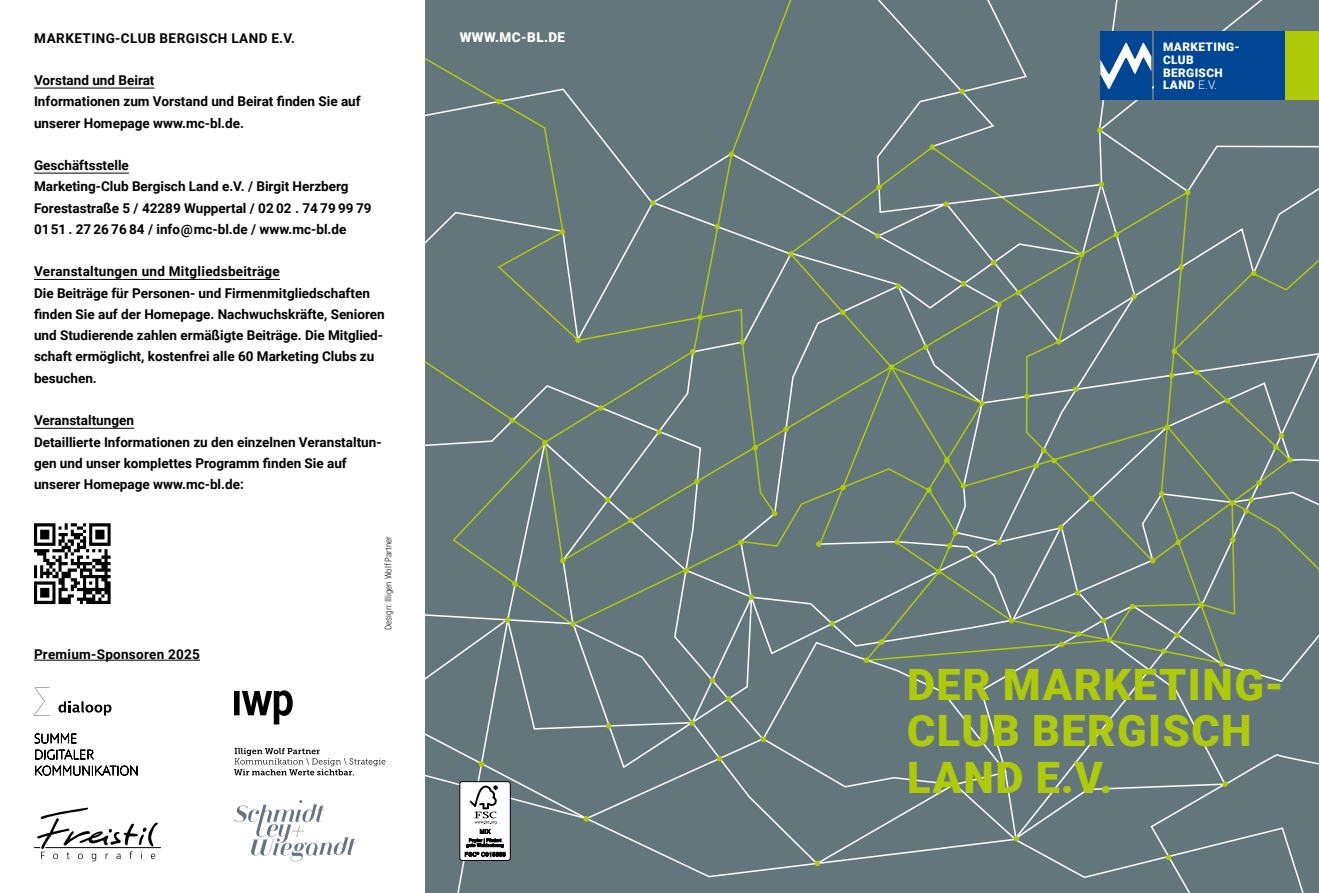
<style>
.page{position:relative;width:1319px;height:893px;background:#fff}
.page>*{position:absolute;margin:0;border:0;box-sizing:border-box;transform-origin:0 0}
.t1{font:900 43.35px/46.7px "Roboto";letter-spacing:.035em;color:#afca0b}
.t2{font:700 13.5px/21.3px "Roboto";color:#000}
.t3{font:700 13.5px "Roboto";letter-spacing:.035em;color:#000}
.t4{font:700 13.5px "Roboto";letter-spacing:.02em;color:#000}
.t5{font:900 13.5px "Roboto";letter-spacing:.035em;color:#fff}
.t6{font:900 11.85px/12.8px "Roboto";letter-spacing:.035em;color:#fff}
.t7{font:300 9px "Roboto Condensed";color:#000}
.s1{font-weight:300}
</style>
<div class="page">
<hr style="left:34px;top:88px;width:120px;height:1px;background:#000">
<hr style="left:34px;top:173px;width:95px;height:1px;background:#000">
<hr style="left:34px;top:279px;width:246px;height:1px;background:#000">
<hr style="left:34px;top:428px;width:100px;height:1px;background:#000">
<hr style="left:34px;top:660px;width:166px;height:1px;background:#000">
<hr style="left:45px;top:847px;width:116px;height:1px;background:#000">
<svg style="left:34px;top:808px;width:124px;height:53px"></svg>
<svg style="left:34px;top:688px;width:11px;height:27px"></svg>
<svg style="left:58px;top:701px;width:53px;height:14px"></svg>
<svg style="left:35px;top:733px;width:42px;height:10px"></svg>
<svg style="left:35px;top:750px;width:59px;height:9px"></svg>
<svg style="left:35px;top:765px;width:102px;height:11px"></svg>
<svg style="left:234px;top:800px;width:121px;height:61px"></svg>
<svg style="left:234px;top:690px;width:59px;height:34px"></svg>
<svg style="left:234px;top:748px;width:151px;height:27px"></svg>
<div style="left:425px;top:0;width:875px;height:353px;background:#63767b"></div>
<svg style="left:776px;top:353px;width:542px;height:31px;background:#697c7d"></svg>
<div style="left:425px;top:865px;width:887px;height:28px;background:#63767b"></div>
<div style="left:444px;top:865px;width:782px;height:28px;background:#63767b"></div>
<svg style="left:425px;top:384px;width:391px;height:219px;background:#687b7c"></svg>
<div style="left:425px;top:603px;width:893px;height:262px;background:#63767b"></div>
<svg style="left:922px;top:344px;width:6px;height:6px"></svg>
<svg style="left:1055px;top:339px;width:6px;height:5px"></svg>
<svg style="left:1193px;top:369px;width:5px;height:6px"></svg>
<svg style="left:1168px;top:373px;width:6px;height:5px"></svg>
<svg style="left:1171px;top:348px;width:5px;height:6px"></svg>
<svg style="left:888px;top:364px;width:6px;height:6px"></svg>
<svg style="left:1218px;top:661px;width:6px;height:6px"></svg>
<svg style="left:1174px;top:632px;width:5px;height:6px"></svg>
<svg style="left:878px;top:639px;width:6px;height:6px"></svg>
<svg style="left:725px;top:696px;width:6px;height:6px"></svg>
<svg style="left:760px;top:736px;width:6px;height:6px"></svg>
<svg style="left:689px;top:720px;width:5px;height:6px"></svg>
<svg style="left:716px;top:756px;width:6px;height:5px"></svg>
<svg style="left:606px;top:723px;width:5px;height:6px"></svg>
<svg style="left:709px;top:678px;width:6px;height:5px"></svg>
<svg style="left:748px;top:595px;width:6px;height:5px"></svg>
<svg style="left:863px;top:657px;width:5px;height:6px"></svg>
<svg style="left:1075px;top:631px;width:6px;height:6px"></svg>
<svg style="left:1058px;top:642px;width:6px;height:5px"></svg>
<svg style="left:1105px;top:637px;width:6px;height:6px"></svg>
<svg style="left:788px;top:127px;width:530px;height:183px;background:#687b7c"></svg>
<svg style="left:1078px;top:252px;width:6px;height:5px"></svg>
<svg style="left:1098px;top:182px;width:5px;height:5px"></svg>
<svg style="left:1184px;top:190px;width:6px;height:5px"></svg>
<svg style="left:876px;top:185px;width:5px;height:5px"></svg>
<svg style="left:943px;top:201px;width:5px;height:6px"></svg>
<svg style="left:874px;top:233px;width:6px;height:6px"></svg>
<svg style="left:895px;top:283px;width:6px;height:6px"></svg>
<svg style="left:839px;top:310px;width:6px;height:5px"></svg>
<svg style="left:783px;top:426px;width:5px;height:6px"></svg>
<svg style="left:560px;top:558px;width:5px;height:5px"></svg>
<svg style="left:512px;top:581px;width:5px;height:6px"></svg>
<svg style="left:505px;top:617px;width:5px;height:6px"></svg>
<svg style="left:478px;top:761px;width:6px;height:6px"></svg>
<svg style="left:583px;top:816px;width:5px;height:5px"></svg>
<svg style="left:570px;top:621px;width:5px;height:6px"></svg>
<svg style="left:683px;top:568px;width:5px;height:6px"></svg>
<svg style="left:738px;top:540px;width:5px;height:5px"></svg>
<svg style="left:1250px;top:270px;width:6px;height:6px"></svg>
<svg style="left:960px;top:281px;width:6px;height:6px"></svg>
<svg style="left:990px;top:260px;width:6px;height:5px"></svg>
<svg style="left:816px;top:381px;width:502px;height:244px;background:#697c7b"></svg>
<svg style="left:1255px;top:480px;width:6px;height:6px"></svg>
<svg style="left:1286px;top:457px;width:6px;height:6px"></svg>
<svg style="left:1272px;top:445px;width:6px;height:5px"></svg>
<svg style="left:1278px;top:433px;width:5px;height:5px"></svg>
<svg style="left:1224px;top:398px;width:5px;height:6px"></svg>
<svg style="left:1008px;top:618px;width:6px;height:5px"></svg>
<svg style="left:1057px;top:525px;width:6px;height:5px"></svg>
<svg style="left:1088px;top:496px;width:5px;height:5px"></svg>
<svg style="left:971px;top:552px;width:5px;height:5px"></svg>
<svg style="left:946px;top:543px;width:6px;height:6px"></svg>
<svg style="left:894px;top:539px;width:5px;height:6px"></svg>
<svg style="left:943px;top:457px;width:6px;height:6px"></svg>
<svg style="left:960px;top:483px;width:6px;height:6px"></svg>
<svg style="left:1113px;top:232px;width:5px;height:5px"></svg>
<svg style="left:1178px;top:264px;width:5px;height:6px"></svg>
<svg style="left:1096px;top:128px;width:6px;height:5px"></svg>
<svg style="left:1222px;top:781px;width:5px;height:6px"></svg>
<svg style="left:1013px;top:836px;width:5px;height:5px"></svg>
<svg style="left:1165px;top:855px;width:6px;height:5px"></svg>
<div style="left:425px;top:30px;width:351px;height:485px;background:#63767b"></div>
<svg style="left:816px;top:541px;width:5px;height:6px"></svg>
<svg style="left:605px;top:497px;width:5px;height:6px"></svg>
<svg style="left:628px;top:517px;width:5px;height:6px"></svg>
<svg style="left:771px;top:511px;width:6px;height:5px"></svg>
<svg style="left:496px;top:99px;width:5px;height:5px"></svg>
<svg style="left:650px;top:200px;width:5px;height:6px"></svg>
<svg style="left:728px;top:152px;width:6px;height:5px"></svg>
<svg style="left:787px;top:251px;width:6px;height:6px"></svg>
<svg style="left:714px;top:224px;width:6px;height:6px"></svg>
<div style="left:864px;top:0;width:131px;height:150px;background:#63767b"></div>
<svg style="left:1164px;top:424px;width:5px;height:6px"></svg>
<div style="left:459px;top:782px;width:51px;height:78px;background:#fff;border-radius:3px"></div>
<div style="left:459px;top:781px;width:51px;height:80px;border:1px solid #000;border-radius:3px"></div>
<svg style="left:465px;top:786px;width:40px;height:71px"></svg>
<div style="left:1153px;top:32px;width:132px;height:68px;background:#014694"></div>
<div style="left:1100px;top:32px;width:51px;height:68px;background:#014694"></div>
<div style="left:1285px;top:32px;width:33px;height:68px;background:#afca0b"></div>
<svg style="left:1100px;top:42px;width:51px;height:47px"></svg>
<svg style="left:1160px;top:648px;width:5px;height:6px"></svg>
<svg style="left:814px;top:861px;width:6px;height:5px"></svg>
<svg style="left:34px;top:523px;width:77px;height:81px"></svg>
<p class="t3" style="left:34px;top:28px;width:262px">MARKETING-CLUB BERGISCH LAND E.V.</p>
<p class="t2" style="left:34px;top:69px;width:328px">Vorstand und Beirat<br>Informationen zum Vorstand und Beirat finden Sie auf unserer Homepage www.mc-bl.de.</p>
<p class="t2" style="left:34px;top:154px;width:339px">Geschäftsstelle<br>Marketing-Club Bergisch Land e.V. / Birgit Herzberg Forestastraße 5 / 42289 Wuppertal / 02 02 . 74 79 99 79<br>0151 . 27 26 76 84 / info@mc-bl.de / www.mc-bl.de</p>
<p class="t2" style="left:34px;top:260px;width:352px">Veranstaltungen und Mitgliedsbeiträge<br>Die Beiträge für Personen- und Firmenmitgliedschaften finden Sie auf der Homepage. Nachwuchskräfte, Senioren und Studierende zahlen ermäßigte Beiträge. Die Mitglied&shy;schaft ermöglicht, kostenfrei alle 60 Marketing Clubs zu besuchen.</p>
<p class="t2" style="left:34px;top:409px;width:349px">Veranstaltungen<br>Detaillierte Informationen zu den einzelnen Veranstaltun&shy;gen und unser komplettes Programm finden Sie auf unserer Homepage www.mc-bl.de:</p>
<p class="t4" style="left:34px;top:645px;width:167px">Premium-Sponsoren 2025</p>
<p class="t7" style="left:382px;top:630px;width:96px;rotate:-90deg">Design: Illigen Wolf Partner</p>
<p class="t5" style="left:459px;top:28px;width:107px">WWW.MC-BL.DE</p>
<p class="t6" style="left:1162px;top:40px;width:78px">MARKETING-<br>CLUB<br>BERGISCH<br>LAND <span class="s1">E.V.</span></p>
<h1 class="t1" style="left:906px;top:659px;width:378px">DER MARKETING-<br>CLUB BERGISCH<br>LAND E.V.</h1>
</div>
